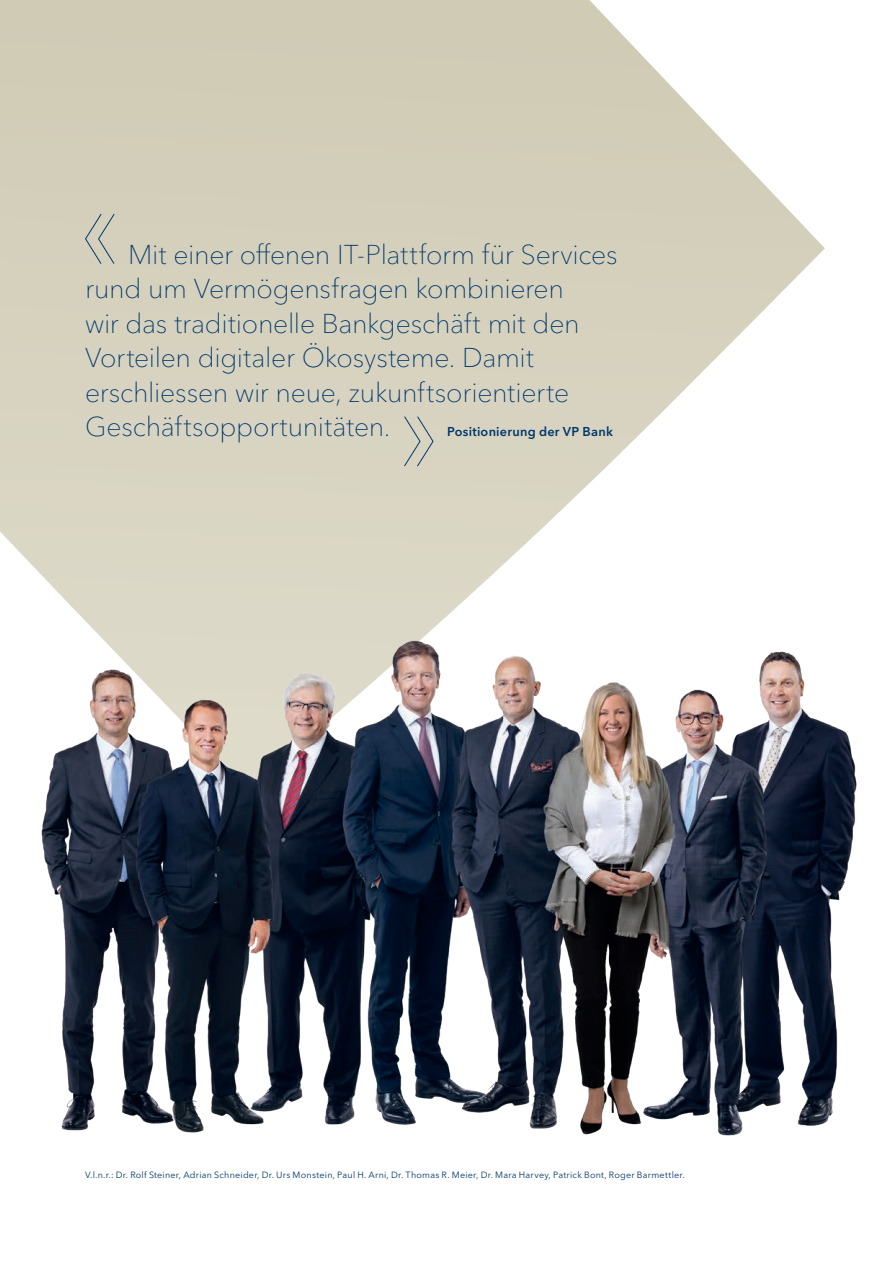
<style>
.page{position:relative;width:893px;height:1263px;background:#fff}
.page>*{position:absolute;margin:0;border:0;box-sizing:border-box;transform-origin:0 0}
.t1{font:100 27px/34.5px "Avenir Next World";letter-spacing:-.01em;color:#00376b}
.t2{font:600 12.75px "Avenir Next World";letter-spacing:.02em;color:#00376b}
.t3{font:9px "Avenir Next World";letter-spacing:.025em;color:#00376b}
</style>
<div class="page">
<svg style="left:0;top:0;width:825px;height:611px"></svg>
<img style="left:41px;top:611px;width:816px;height:525px">
<svg style="left:85px;top:213px;width:30px;height:51px;background:#c3c4b5"></svg>
<svg style="left:403px;top:416px;width:31px;height:51px;background:#c8c8bb"></svg>
<p class="t1" style="left:85px;top:237px;width:534px;text-indent:43px">Mit einer offenen IT-Plattform für Services rund um Vermögensfragen kombinieren<br>wir das traditionelle Bankgeschäft mit den Vorteilen digitaler Ökosysteme. Damit erschliessen wir neue, zukunftsorientierte Geschäftsopportunitäten.</p>
<p class="t2" style="left:447px;top:424px;width:167px">Positionierung der VP Bank</p>
<p class="t3" style="left:85px;top:1167px;width:601px">V.l.n.r.: Dr. Rolf Steiner, Adrian Schneider, Dr. Urs Monstein, Paul H. Arni, Dr. Thomas R. Meier, Dr. Mara Harvey, Patrick Bont, Roger Barmettler.</p>
</div>
